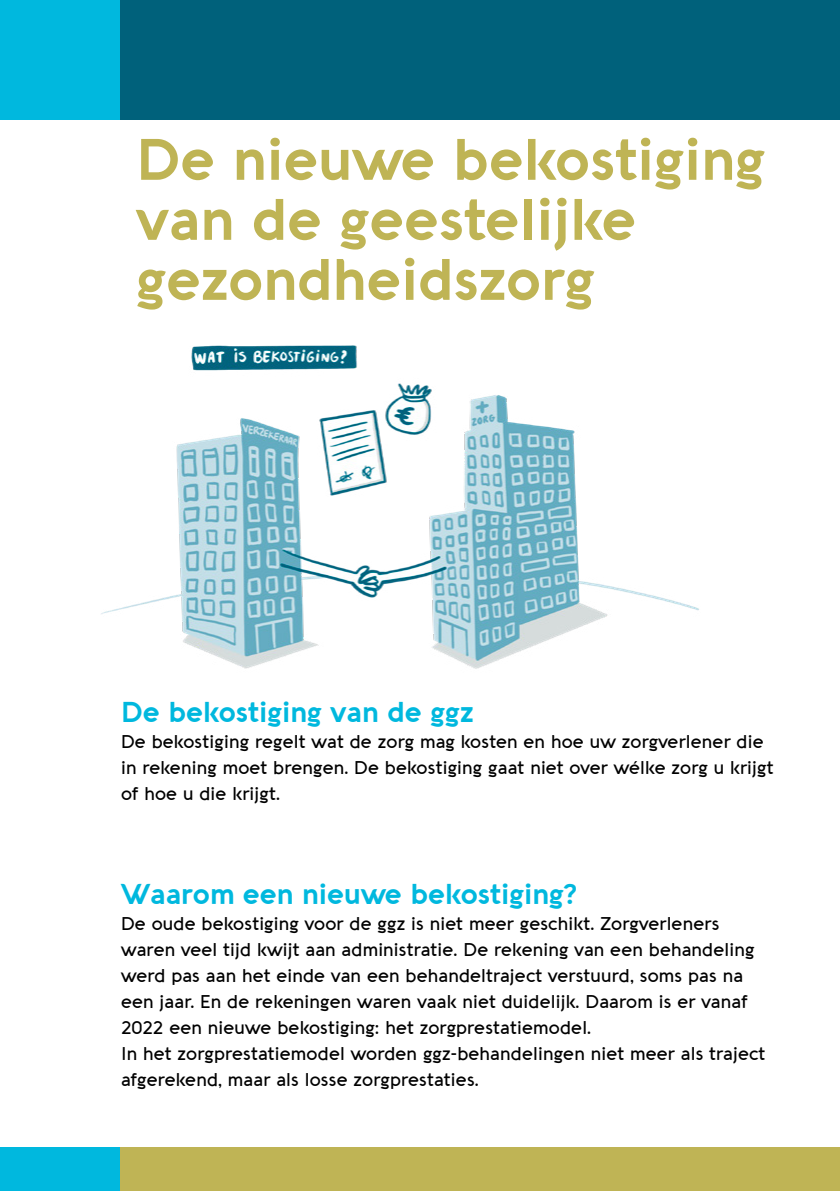
<style>
.page{position:relative;width:840px;height:1191px;background:#fff}
.page>*{position:absolute;margin:0;border:0;box-sizing:border-box;transform-origin:0 0}
.t1{font:700 57px "Aquawax";color:#bfb455}
.t2{font:700 28px "Aquawax";color:#00b8de}
.t3{font:500 18px/26px "Aquawax";letter-spacing:.01em;color:#000}
</style>
<div class="page">
<div style="left:0;top:0;width:839px;height:119px;background:#00617b"></div>
<div style="left:98px;top:1147px;width:741px;height:44px;background:#bfb455"></div>
<div style="left:0;top:0;width:119px;height:119px;background:#00b8de"></div>
<div style="left:0;top:1147px;width:119px;height:44px;background:#00b8de"></div>
<hr style="left:839px;top:0;width:1px;height:119px;background:#00b8de">
<hr style="left:839px;top:1147px;width:1px;height:44px;background:#00b8de">
<img style="left:101px;top:345px;width:598px;height:324px">
<p class="t1" style="left:136px;top:126px;width:630px">De nieuwe bekostiging</p>
<p class="t1" style="left:136px;top:186px;width:501px">van de geestelijke</p>
<p class="t1" style="left:136px;top:246px;width:460px">gezondheidszorg</p>
<p class="t2" style="left:121px;top:696px;width:354px">De bekostiging van de ggz</p>
<p class="t3" style="left:121px;top:729px;width:653px">De bekostiging regelt wat de zorg mag kosten en hoe uw zorgverlener die in rekening moet brengen. De bekostiging gaat niet over wélke zorg u krijgt of hoe u die krijgt.</p>
<p class="t2" style="left:121px;top:878px;width:456px">Waarom een nieuwe bekostiging?</p>
<p class="t3" style="left:121px;top:911px;width:634px">De oude bekostiging voor de ggz is niet meer geschikt. Zorgverleners waren veel tijd kwijt aan administratie. De rekening van een behandeling werd pas aan het einde van een behandeltraject verstuurd, soms pas na een jaar. En de rekeningen waren vaak niet duidelijk. Daarom is er vanaf 2022 een nieuwe bekostiging: het zorgprestatiemodel.</p>
<p class="t3" style="left:121px;top:1041px;width:645px">In het zorgprestatiemodel worden ggz-behandelingen niet meer als traject afgerekend, maar als losse zorgprestaties.</p>
</div>
